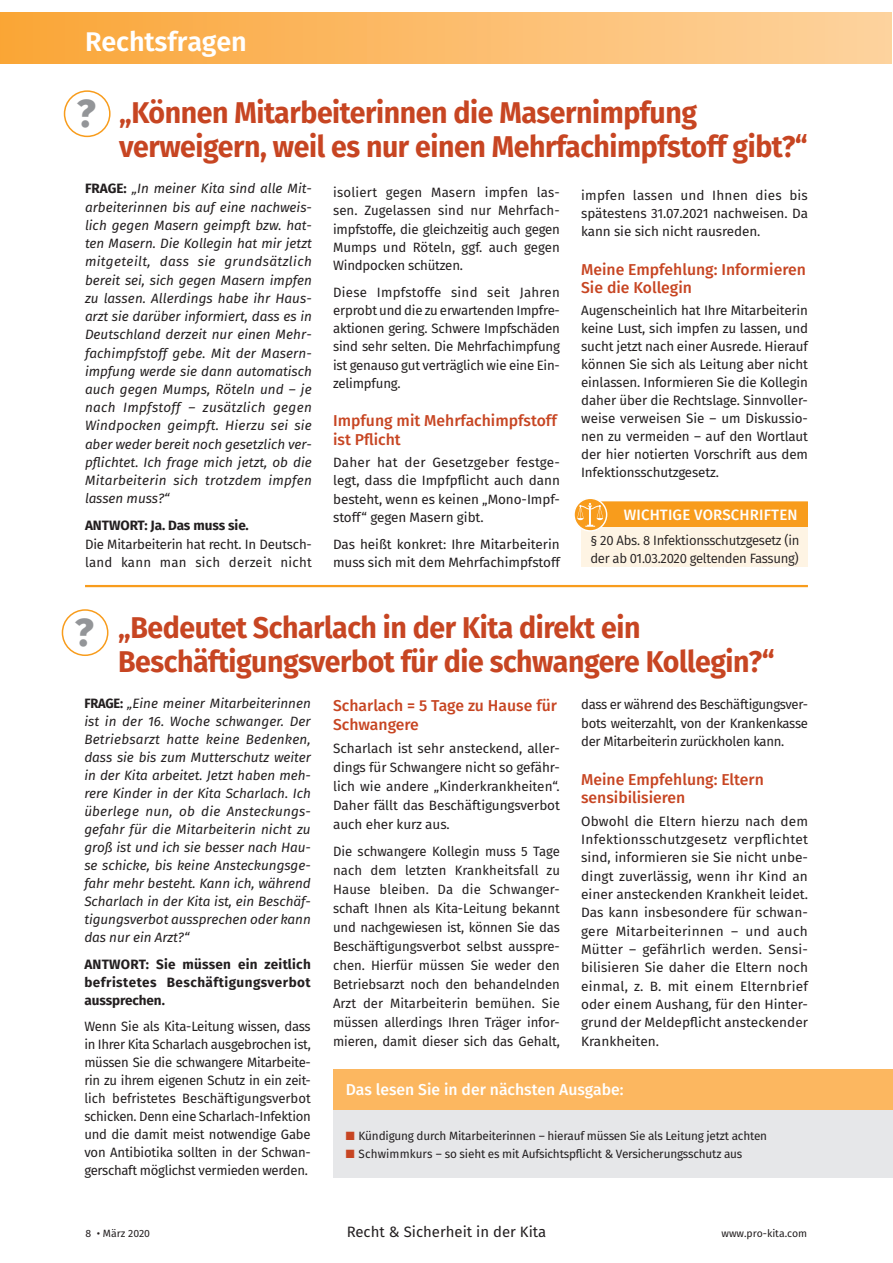
<style>
.page{position:relative;width:893px;height:1263px;background:#fff}
.page>*{position:absolute;margin:0;border:0;box-sizing:border-box;transform-origin:0 0}
.t1{font:800 39px "Fira Sans";color:#939598}
.t2{font:700 30px/34.5px "Fira Sans";letter-spacing:-.015em;color:#c74522;scale:.95 1}
.t3{font:600 27px "Fira Sans";letter-spacing:-.005em;color:#fff}
.t4{font:500 15.75px/18.9px "Fira Sans";color:#c74522}
.t5{font:500 15.75px "Fira Sans";color:#fff}
.t6{font:15px "Fira Sans";color:#231f20}
.t7{font:500 15px "Fira Sans";letter-spacing:.01em;color:#fff}
.t8{font:13.5px/18px "Fira Sans";letter-spacing:-.01em;color:#231f20;text-align:justify}
.t9{font:italic 13.5px/18.3px "Fira Sans";letter-spacing:-.005em;color:#231f20;text-align:justify}
.t10{font:700 13.5px/18px "Fira Sans";letter-spacing:.02em;color:#231f20;text-align:justify}
.t11{font:13.5px/18px "Fira Sans";letter-spacing:-.02em;color:#231f20}
.t12{font:700 13.5px "Fira Sans";letter-spacing:-.005em;color:#231f20}
.t13{font:12px "Fira Sans";letter-spacing:-.015em;color:#231f20}
.t14{font:10.5px "Fira Sans";letter-spacing:-.005em;color:#231f20}
.s1{font-weight:700;font-style:normal}
.s2{color:#c74522}
</style>
<div class="page">
<div style="left:0;top:13px;width:892px;height:51px;background:linear-gradient(to right,#faa537,#fed39f)"></div>
<div style="left:62px;top:609px;width:46px;height:47px;border:2px solid #f89c1c;border-radius:50%"></div>
<div style="left:64px;top:90px;width:47px;height:47px;border:2px solid #f89c1c;border-radius:50%"></div>
<hr style="left:85px;top:585px;width:723px;height:2px;background:#f89c1c">
<div style="left:333px;top:1110px;width:560px;height:68px;background:#e6e7e9"></div>
<div style="left:333px;top:1069px;width:560px;height:41px;background:#fcb760"></div>
<div style="left:582px;top:502px;width:226px;height:26px;background:#f89c1c"></div>
<div style="left:582px;top:528px;width:226px;height:39px;background:#fef4e4"></div>
<hr style="left:581px;top:501px;width:227px;height:2px;background:#f89c1c">
<svg style="left:574px;top:498px;width:33px;height:33px"></svg>
<svg style="left:577px;top:503px;width:26px;height:24px"></svg>
<div style="left:573px;top:498px;width:34px;height:34px;border:1px solid #fff;border-radius:50%"></div>
<h3 class="t3" style="left:85px;top:19px;width:163px">Rechtsfragen</h3>
<h1 class="t1" style="left:77px;top:79px;width:21px">?</h1>
<h2 class="t2" style="left:119px;top:93px;width:726px">„Können Mitarbeiterinnen die Masernimpfung verweigern, weil es nur einen Mehrfachimpfstoff gibt?“</h2>
<p class="t9" style="left:85px;top:179px;width:228px"><span class="s1">FRAGE:</span> „In meiner Kita sind alle Mit&shy;arbeiterinnen bis auf eine nachweis&shy;lich gegen Masern geimpft bzw. hat&shy;ten Masern. Die Kollegin hat mir jetzt mitgeteilt, dass sie grundsätzlich bereit sei, sich gegen Masern impfen zu lassen. Allerdings habe ihr Haus&shy;arzt sie darüber informiert, dass es in Deutschland derzeit nur einen Mehr&shy;fachimpfstoff gebe. Mit der Masern&shy;impfung werde sie dann automatisch auch gegen Mumps, Röteln und – je nach Impfstoff – zusätzlich gegen Windpocken geimpft. Hierzu sei sie aber weder bereit noch gesetzlich ver&shy;pflichtet. Ich frage mich jetzt, ob die Mitarbeiterin sich trotzdem impfen lassen muss?“</p>
<p class="t12" style="left:85px;top:514px;width:165px">ANTWORT: Ja. Das muss sie.</p>
<p class="t8" style="left:85px;top:534px;width:228px">Die Mitarbeiterin hat recht. In Deutsch&shy;land kann man sich derzeit nicht</p>
<p class="t8" style="left:333px;top:183px;width:228px">isoliert gegen Masern impfen las&shy;sen. Zugelassen sind nur Mehrfach&shy;impfstoffe, die gleichzeitig auch gegen Mumps und Röteln, ggf. auch gegen Windpocken schützen.</p>
<p class="t8" style="left:333px;top:283px;width:228px">Diese Impfstoffe sind seit Jahren erprobt und die zu erwartenden Impfre&shy;aktionen gering. Schwere Impfschäden sind sehr selten. Die Mehrfachimpfung ist genauso gut verträglich wie eine Ein&shy;zelimpfung.</p>
<p class="t4" style="left:333px;top:411px;width:225px;line-height:18.1px">Impfung mit Mehrfachimpfstoff ist Pflicht</p>
<p class="t8" style="left:333px;top:453px;width:228px">Daher hat der Gesetzgeber festge&shy;legt, dass die Impfpflicht auch dann besteht, wenn es keinen „Mono-Impf&shy;stoff“ gegen Masern gibt.</p>
<p class="t8" style="left:333px;top:534px;width:228px">Das heißt konkret: Ihre Mitarbeiterin muss sich mit dem Mehrfachimpfstoff</p>
<p class="t8" style="left:581px;top:186px;width:228px">impfen lassen und Ihnen dies bis spätestens 31.07.2021 nachweisen. Da kann sie sich nicht rausreden.</p>
<p class="t4" style="left:581px;top:259px;width:226px;line-height:18px">Meine Empfehlung: Informieren<br>Sie die Kollegin</p>
<p class="t8" style="left:581px;top:301px;width:228px">Augenscheinlich hat Ihre Mitarbeiterin keine Lust, sich impfen zu lassen, und sucht jetzt nach einer Ausrede. Hierauf können Sie sich als Leitung aber nicht einlassen. Informieren Sie die Kollegin daher über die Rechtslage. Sinnvoller&shy;weise verweisen Sie – um Diskussio&shy;nen zu vermeiden – auf den Wortlaut der hier notierten Vorschrift aus dem Infektionsschutzgesetz.</p>
<p class="t7" style="left:624px;top:503px;width:175px">WICHTIGE VORSCHRIFTEN</p>
<p class="t11" style="left:590px;top:530px;width:211px">§ 20 Abs. 8 Infektionsschutzgesetz (in der ab 01.03.2020 geltenden Fassung)</p>
<h1 class="t1" style="left:75px;top:598px;width:21px">?</h1>
<h2 class="t2" style="left:118px;top:608px;width:692px">„Bedeutet Scharlach in der Kita direkt ein<br>Beschäftigungsverbot für die schwangere Kollegin?“</h2>
<p class="t9" style="left:84px;top:694px;width:228px"><span class="s1">FRAGE:</span> „Eine meiner Mitarbeiterinnen ist in der 16. Woche schwanger. Der Betriebsarzt hatte keine Bedenken, dass sie bis zum Mutterschutz weiter in der Kita arbeitet. Jetzt haben meh&shy;rere Kinder in der Kita Scharlach. Ich überlege nun, ob die Ansteckungs&shy;gefahr für die Mitarbeiterin nicht zu groß ist und ich sie besser nach Hau&shy;se schicke, bis keine Ansteckungsge&shy;fahr mehr besteht. Kann ich, während Scharlach in der Kita ist, ein Beschäf&shy;tigungsverbot aussprechen oder kann das nur ein Arzt?“</p>
<p class="t10" style="left:84px;top:954px;width:228px">ANTWORT: Sie müssen ein zeitlich befristetes Beschäftigungsverbot aussprechen.</p>
<p class="t8" style="left:84px;top:1017px;width:228px">Wenn Sie als Kita-Leitung wissen, dass in Ihrer Kita Scharlach ausgebrochen ist, müssen Sie die schwangere Mitarbeite&shy;rin zu ihrem eigenen Schutz in ein zeit&shy;lich befristetes Beschäftigungsverbot schicken. Denn eine Scharlach-Infektion und die damit meist notwendige Gabe von Antibiotika sollten in der Schwan&shy;gerschaft möglichst vermieden werden.</p>
<p class="t4" style="left:333px;top:695px;width:225px">Scharlach = 5 Tage zu Hause für<br>Schwangere</p>
<p class="t8" style="left:333px;top:739px;width:228px;line-height:18.9px">Scharlach ist sehr ansteckend, aller&shy;dings für Schwangere nicht so gefähr&shy;lich wie andere „Kinderkrankheiten“.<br>Daher fällt das Beschäftigungsverbot auch eher kurz aus.</p>
<p class="t8" style="left:333px;top:842px;width:228px;line-height:18.9px">Die schwangere Kollegin muss 5 Tage nach dem letzten Krankheitsfall zu Hause bleiben. Da die Schwanger&shy;schaft Ihnen als Kita-Leitung bekannt und nachgewiesen ist, können Sie das Beschäftigungsverbot selbst ausspre&shy;chen. Hierfür müssen Sie weder den Betriebsarzt noch den behandelnden Arzt der Mitarbeiterin bemühen. Sie müssen allerdings Ihren Träger infor&shy;mieren, damit dieser sich das Gehalt,</p>
<p class="t8" style="left:581px;top:695px;width:228px">dass er während des Beschäftigungsver&shy;bots weiterzahlt, von der Krankenkasse der Mitarbeiterin zurückholen kann.</p>
<p class="t4" style="left:581px;top:769px;width:184px;line-height:18.3px">Meine Empfehlung: Eltern sensibilisieren</p>
<p class="t8" style="left:581px;top:811px;width:228px">Obwohl die Eltern hierzu nach dem Infektionsschutzgesetz verpflichtet sind, informieren sie Sie nicht unbe&shy;dingt zuverlässig, wenn ihr Kind an einer ansteckenden Krankheit leidet.<br>Das kann insbesondere für schwan&shy;gere Mitarbeiterinnen – und auch Mütter – gefährlich werden. Sensi&shy;bilisieren Sie daher die Eltern noch einmal, z. B. mit einem Elternbrief oder einem Aushang, für den Hinter&shy;grund der Meldepflicht ansteckender Krankheiten.</p>
<p class="t5" style="left:346px;top:1077px;width:279px">Das lesen Sie in der nächsten Ausgabe:</p>
<p class="t13" style="left:346px;top:1127px;width:423px"><span class="s2">■</span> Kündigung durch Mitarbeiterinnen – hierauf müssen Sie als Leitung jetzt achten</p>
<p class="t13" style="left:346px;top:1145px;width:398px"><span class="s2">■</span> Schwimmkurs – so sieht es mit Aufsichtspflicht &amp; Versicherungsschutz aus</p>
<p class="t14" style="left:85px;top:1225px;width:66px">8 • März 2020</p>
<p class="t6" style="left:347px;top:1220px;width:201px">Recht &amp; Sicherheit in der Kita</p>
<p class="t14" style="left:722px;top:1225px;width:87px">www.pro-kita.com</p>
</div>
